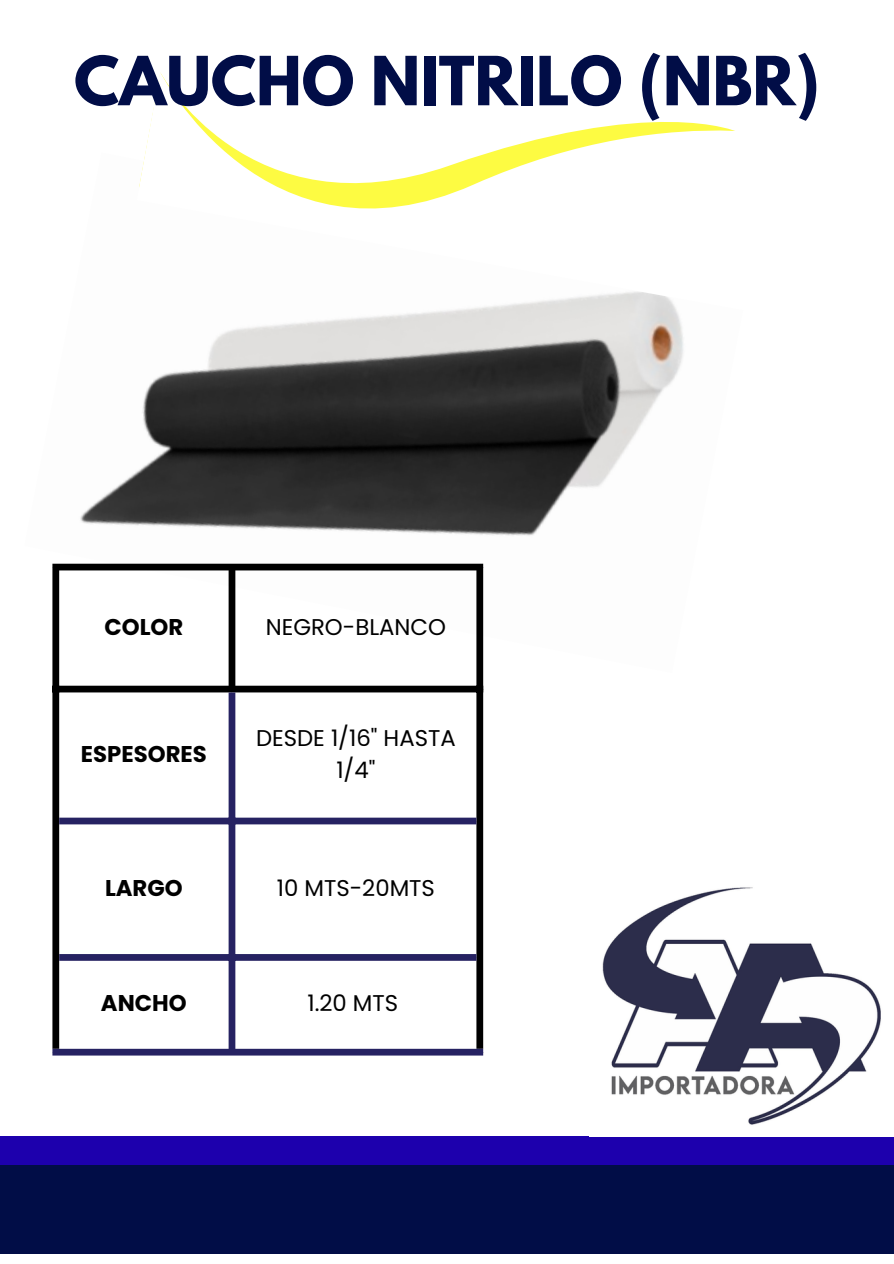
<style>
.page{position:relative;width:894px;height:1264px;background:#fff}
.page>*{position:absolute;margin:0;border:0;box-sizing:border-box;transform-origin:0 0}
.t1{font:700 60px "League Spartan";color:#010d47}
.t2{font:22.8px/31.5px "Poppins";color:#000;text-align:center}
.t3{font:700 22.8px "Poppins";color:#000}
</style>
<div class="page">
<div style="left:0;top:1136px;width:893px;height:72px;background:#1d00ad"></div>
<div style="left:0;top:1165px;width:893px;height:88px;background:#010d47"></div>
<img style="left:59px;top:372px;width:619px;height:301px">
<svg style="left:139px;top:72px;width:596px;height:300px"></svg>
<div style="left:52px;top:570px;width:7px;height:478px;background:#000"></div>
<div style="left:228px;top:570px;width:7px;height:115px;background:#000"></div>
<div style="left:476px;top:570px;width:7px;height:478px;background:#000"></div>
<div style="left:52px;top:563px;width:431px;height:7px;background:#000"></div>
<div style="left:52px;top:685px;width:431px;height:7px;background:#000"></div>
<div style="left:228px;top:692px;width:7px;height:356px;background:#262262"></div>
<div style="left:59px;top:817px;width:417px;height:7px;background:#262262"></div>
<div style="left:59px;top:954px;width:417px;height:6px;background:#262262"></div>
<div style="left:52px;top:1048px;width:431px;height:7px;background:#262262"></div>
<img style="left:602px;top:887px;width:279px;height:238px">
<p class="t1" style="left:74px;top:51px;width:746px">CAUCHO NITRILO (NBR)</p>
<h1 class="t3" style="left:104px;top:610px;width:80px">COLOR</h1>
<p class="t2" style="left:266px;top:611px;width:182px">NEGRO-BLANCO</p>
<p class="t3" style="left:81px;top:738px;width:127px">ESPESORES</p>
<p class="t2" style="left:256px;top:722px;width:201px">DESDE 1/16" HASTA<br>1/4"</p>
<p class="t3" style="left:105px;top:872px;width:79px">LARGO</p>
<p class="t2" style="left:277px;top:872px;width:160px">10 MTS-20MTS</p>
<p class="t3" style="left:101px;top:987px;width:87px">ANCHO</p>
<p class="t2" style="left:307px;top:987px;width:92px">1.20 MTS</p>
</div>
